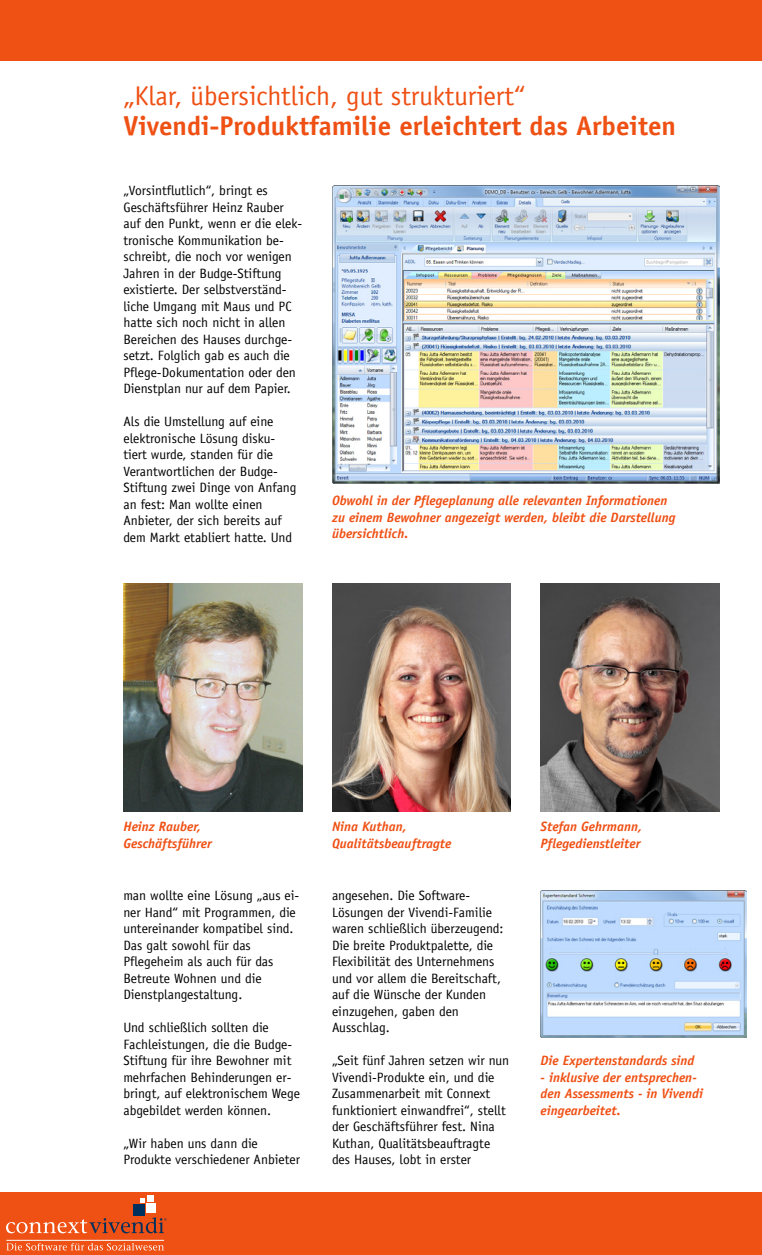
<style>
.page{position:relative;width:762px;height:1255px;background:#fff}
.page>*{position:absolute;margin:0;border:0;box-sizing:border-box;transform-origin:0 0}
.t1{font:700 27px "Officina Sans";color:#ef5014}
.t2{font:27px "Officina Sans";color:#ef5014}
.t3{font:13.5px/16.5px "Officina Sans";color:#000}
.t4{font:italic 700 13.5px/16.5px "Officina Sans";color:#ef5014}
</style>
<div class="page">
<div style="left:0;top:0;width:761px;height:60px;background:#ef5014"></div>
<div style="left:0;top:1192px;width:761px;height:62px;background:#ef5014"></div>
<svg style="left:6px;top:1243px;width:158px;height:7px"></svg>
<svg style="left:6px;top:1217px;width:160px;height:16px"></svg>
<div style="left:133px;top:1203px;width:12px;height:12px;background:#00305e"></div>
<svg style="left:141px;top:1198px;width:4px;height:4px"></svg>
<div style="left:147px;top:1195px;width:6px;height:7px;background:#fff"></div>
<div style="left:147px;top:1203px;width:9px;height:9px;background:#fff"></div>
<hr style="left:6px;top:1239px;width:158px;height:1px;background:#fff">
<img style="left:332px;top:185px;width:387px;height:298px">
<img style="left:540px;top:584px;width:179px;height:227px">
<img style="left:332px;top:584px;width:178px;height:227px">
<img style="left:123px;top:584px;width:179px;height:227px">
<img style="left:540px;top:890px;width:205px;height:146px">
<h1 class="t2" style="left:123px;top:80px;width:403px">„Klar, übersichtlich, gut strukturiert“</h1>
<h1 class="t1" style="left:123px;top:109px;width:554px">Vivendi-Produktfamilie erleichtert das Arbeiten</h1>
<p class="t3" style="left:123px;top:182px;width:180px">„Vorsintflutlich“, bringt es<br>Geschäftsführer Heinz Rauber auf den Punkt, wenn er die elek&shy;tronische Kommunikation be&shy;schreibt, die noch vor wenigen<br>Jahren in der Budge-Stiftung existierte. Der selbstverständ&shy;liche Umgang mit Maus und PC hatte sich noch nicht in allen<br>Bereichen des Hauses durchge&shy;setzt. Folglich gab es auch die<br>Pflege-Dokumentation oder den<br>Dienstplan nur auf dem Papier.</p>
<p class="t3" style="left:123px;top:413px;width:174px">Als die Umstellung auf eine elektronische Lösung disku&shy;tiert wurde, standen für die<br>Verantwortlichen der Budge-<br>Stiftung zwei Dinge von Anfang an fest: Man wollte einen<br>Anbieter, der sich bereits auf dem Markt etabliert hatte. Und</p>
<p class="t4" style="left:332px;top:492px;width:345px">Obwohl in der Pflegeplanung alle relevanten Informationen zu einem Bewohner angezeigt werden, bleibt die Darstellung übersichtlich.</p>
<p class="t4" style="left:123px;top:818px;width:90px">Heinz Rauber,<br>Geschäftsführer</p>
<p class="t4" style="left:332px;top:818px;width:121px">Nina Kuthan,<br>Qualitätsbeauftragte</p>
<p class="t4" style="left:540px;top:818px;width:103px">Stefan Gehrmann,<br>Pflegedienstleiter</p>
<p class="t3" style="left:123px;top:887px;width:177px">man wollte eine Lösung „aus ei&shy;ner Hand“ mit Programmen, die untereinander kompatibel sind.<br>Das galt sowohl für das<br>Pflegeheim als auch für das<br>Betreute Wohnen und die<br>Dienstplangestaltung.</p>
<p class="t3" style="left:123px;top:1019px;width:178px">Und schließlich sollten die<br>Fachleistungen, die die Budge-<br>Stiftung für ihre Bewohner mit mehrfachen Behinderungen er&shy;bringt, auf elektronischem Wege abgebildet werden können.</p>
<p class="t3" style="left:123px;top:1135px;width:178px">„Wir haben uns dann die<br>Produkte verschiedener Anbieter</p>
<p class="t3" style="left:332px;top:887px;width:173px">angesehen. Die Software-<br>Lösungen der Vivendi-Familie waren schließlich überzeugend:<br>Die breite Produktpalette, die<br>Flexibilität des Unternehmens und vor allem die Bereitschaft, auf die Wünsche der Kunden einzugehen, gaben den<br>Ausschlag.</p>
<p class="t3" style="left:332px;top:1052px;width:179px">„Seit fünf Jahren setzen wir nun<br>Vivendi-Produkte ein, und die<br>Zusammenarbeit mit Connext funktioniert einwandfrei“, stellt der Geschäftsführer fest. Nina<br>Kuthan, Qualitätsbeauftragte des Hauses, lobt in erster</p>
<p class="t4" style="left:540px;top:1052px;width:155px">Die Expertenstandards sind</p>
<p class="t4" style="left:540px;top:1069px;width:164px">- inklusive der entsprechen&shy;den Assessments - in Vivendi eingearbeitet.</p>
</div>
